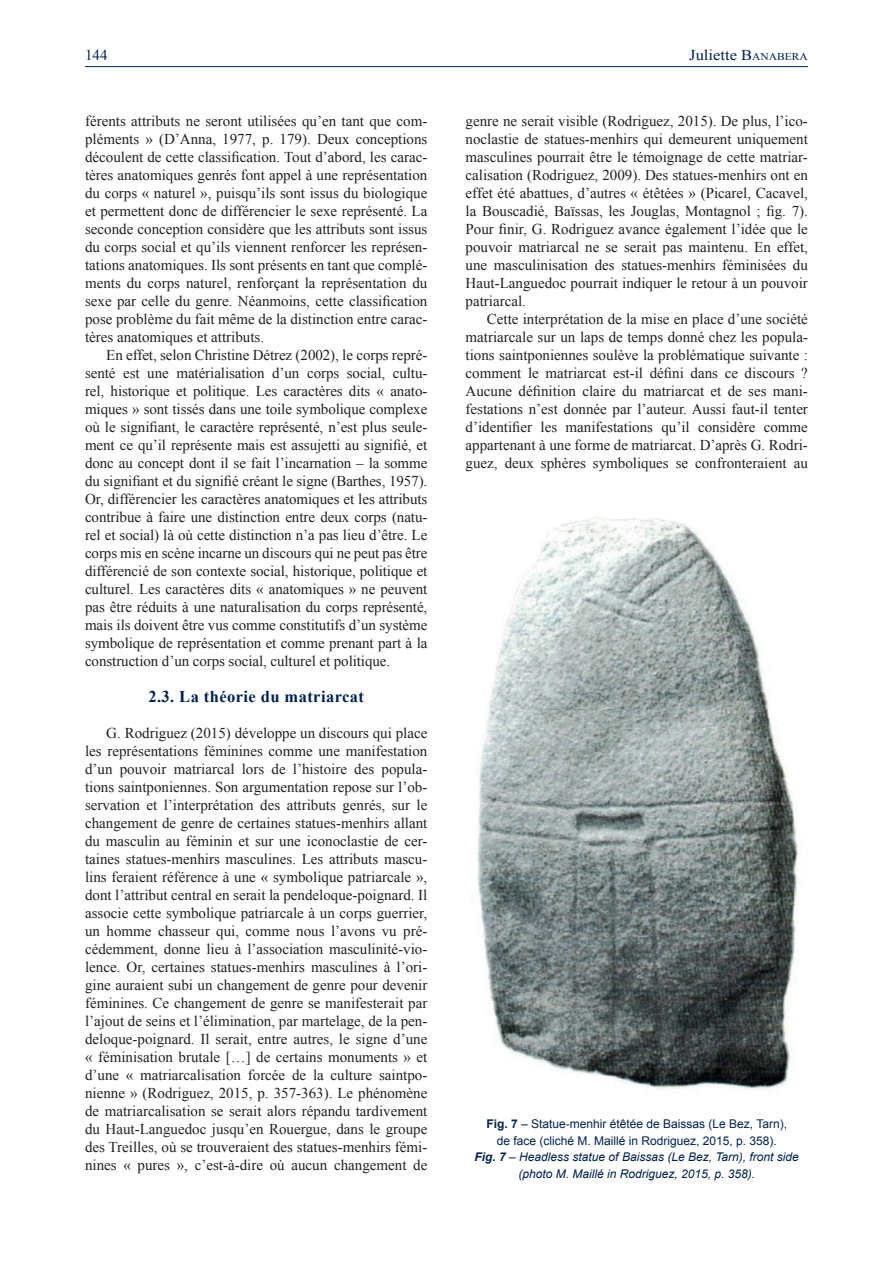
<style>
.page{position:relative;width:893px;height:1263px;background:#fff}
.page>*{position:absolute;margin:0;border:0;box-sizing:border-box;transform-origin:0 0}
.t1{font:700 16.5px "Times New Roman";letter-spacing:.025em;color:#00214f}
.t2{font:15px/18px "Times New Roman";color:#231f20;text-align:justify}
.t3{font:15px "Times New Roman";color:#00214f;scale:1.1 1}
.t4{font:15px "Times New Roman";color:#00214f}
.t5{font:12px/16.5px "Arial";color:#00214f;text-align:center}
.s1{font-style:inherit}
.s2{font-size:10.5px}
.s3{font-weight:700}
.s4{font-weight:700;font-style:italic}
.s5{font-style:italic}
</style>
<div class="page">
<hr style="left:85px;top:66px;width:723px;height:1px;background:#00214f">
<img style="left:471px;top:517px;width:337px;height:577px">
<p class="t4" style="left:85px;top:45px;width:24px">144</p>
<p class="t3" style="left:689px;top:45px;width:109px">Juliette <span class="s1">B</span><span class="s2">ANABERA</span></p>
<p class="t2" style="left:85px;top:112px;width:344px">férents attributs ne seront utilisées qu’en tant que com&shy;pléments » (D’Anna, 1977, p. 179). Deux conceptions découlent de cette classification. Tout d’abord, les carac&shy;tères anatomiques genrés font appel à une représentation du corps « naturel », puisqu’ils sont issus du biologique et permettent donc de différencier le sexe représenté. La seconde conception considère que les attributs sont issus du corps social et qu’ils viennent renforcer les représen&shy;tations anatomiques. Ils sont présents en tant que complé&shy;ments du corps naturel, renforçant la représentation du sexe par celle du genre. Néanmoins, cette classification pose problème du fait même de la distinction entre carac&shy;tères anatomiques et attributs.</p>
<p class="t2" style="left:85px;top:346px;width:344px;text-indent:21px">En effet, selon Christine Détrez (2002), le corps repré&shy;senté est une matérialisation d’un corps social, cultu&shy;rel, historique et politique. Les caractères dits « anato&shy;miques » sont tissés dans une toile symbolique complexe où le signifiant, le caractère représenté, n’est plus seule&shy;ment ce qu’il représente mais est assujetti au signifié, et donc au concept dont il se fait l’incarnation – la somme du signifiant et du signifié créant le signe (Barthes, 1957).<br>Or, différencier les caractères anatomiques et les attributs contribue à faire une distinction entre deux corps (natu&shy;rel et social) là où cette distinction n’a pas lieu d’être. Le corps mis en scène incarne un discours qui ne peut pas être différencié de son contexte social, historique, politique et culturel. Les caractères dits « anatomiques » ne peuvent pas être réduits à une naturalisation du corps représenté, mais ils doivent être vus comme constitutifs d’un système symbolique de représentation et comme prenant part à la construction d’un corps social, culturel et politique.</p>
<p class="t1" style="left:148px;top:685px;width:217px">2.3. La théorie du matriarcat</p>
<p class="t2" style="left:85px;top:724px;width:344px;text-indent:21px">G. Rodriguez (2015) développe un discours qui place les représentations féminines comme une manifestation d’un pouvoir matriarcal lors de l’histoire des popula&shy;tions saintponiennes. Son argumentation repose sur l’ob&shy;servation et l’interprétation des attributs genrés, sur le changement de genre de certaines statues-menhirs allant du masculin au féminin et sur une iconoclastie de cer&shy;taines statues-menhirs masculines. Les attributs mascu&shy;lins feraient référence à une « symbolique patriarcale », dont l’attribut central en serait la pendeloque-poignard. Il associe cette symbolique patriarcale à un corps guerrier, un homme chasseur qui, comme nous l’avons vu pré&shy;cédemment, donne lieu à l’association masculinité-vio&shy;lence. Or, certaines statues-menhirs masculines à l’ori&shy;gine auraient subi un changement de genre pour devenir féminines. Ce changement de genre se manifesterait par l’ajout de seins et l’élimination, par martelage, de la pen&shy;deloque-poignard. Il serait, entre autres, le signe d’une « féminisation brutale […] de certains monuments » et d’une « matriarcalisation forcée de la culture saintpo&shy;nienne » (Rodriguez, 2015, p. 357-363). Le phénomène de matriarcalisation se serait alors répandu tardivement du Haut-Languedoc jusqu’en Rouergue, dans le groupe des Treilles, où se trouveraient des statues-menhirs fémi&shy;nines « pures », c’est-à-dire où aucun changement de</p>
<p class="t2" style="left:466px;top:112px;width:344px">genre ne serait visible (Rodriguez, 2015). De plus, l’ico&shy;noclastie de statues-menhirs qui demeurent uniquement masculines pourrait être le témoignage de cette matriar&shy;calisation (Rodriguez, 2009). Des statues-menhirs ont en effet été abattues, d’autres « étêtées » (Picarel, Cacavel, la Bouscadié, Baïssas, les Jouglas, Montagnol ; fig. 7).<br>Pour finir, G. Rodriguez avance également l’idée que le pouvoir matriarcal ne se serait pas maintenu. En effet, une masculinisation des statues-menhirs féminisées du Haut-Languedoc pourrait indiquer le retour à un pouvoir patriarcal.</p>
<p class="t2" style="left:466px;top:310px;width:344px;text-indent:21px">Cette interprétation de la mise en place d’une société matriarcale sur un laps de temps donné chez les popula&shy;tions saintponiennes soulève la problématique suivante : comment le matriarcat est-il défini dans ce discours ?<br>Aucune définition claire du matriarcat et de ses mani&shy;festations n’est donnée par l’auteur. Aussi faut-il tenter d’identifier les manifestations qu’il considère comme appartenant à une forme de matriarcat. D’après G. Rodri&shy;guez, deux sphères symboliques se confronteraient au</p>
<p class="t5" style="left:475px;top:1116px;width:326px"><span class="s3">Fig. 7</span> – Statue-menhir étêtée de Baissas (Le Bez, Tarn),<br>de face (cliché M. Maillé in Rodriguez, 2015, p. 358).<br><span class="s4">Fig. 7</span> <span class="s5">– Headless statue of Baissas (Le Bez, Tarn), front side (photo M. Maillé in Rodriguez, 2015, p. 358).</span></p>
</div>
